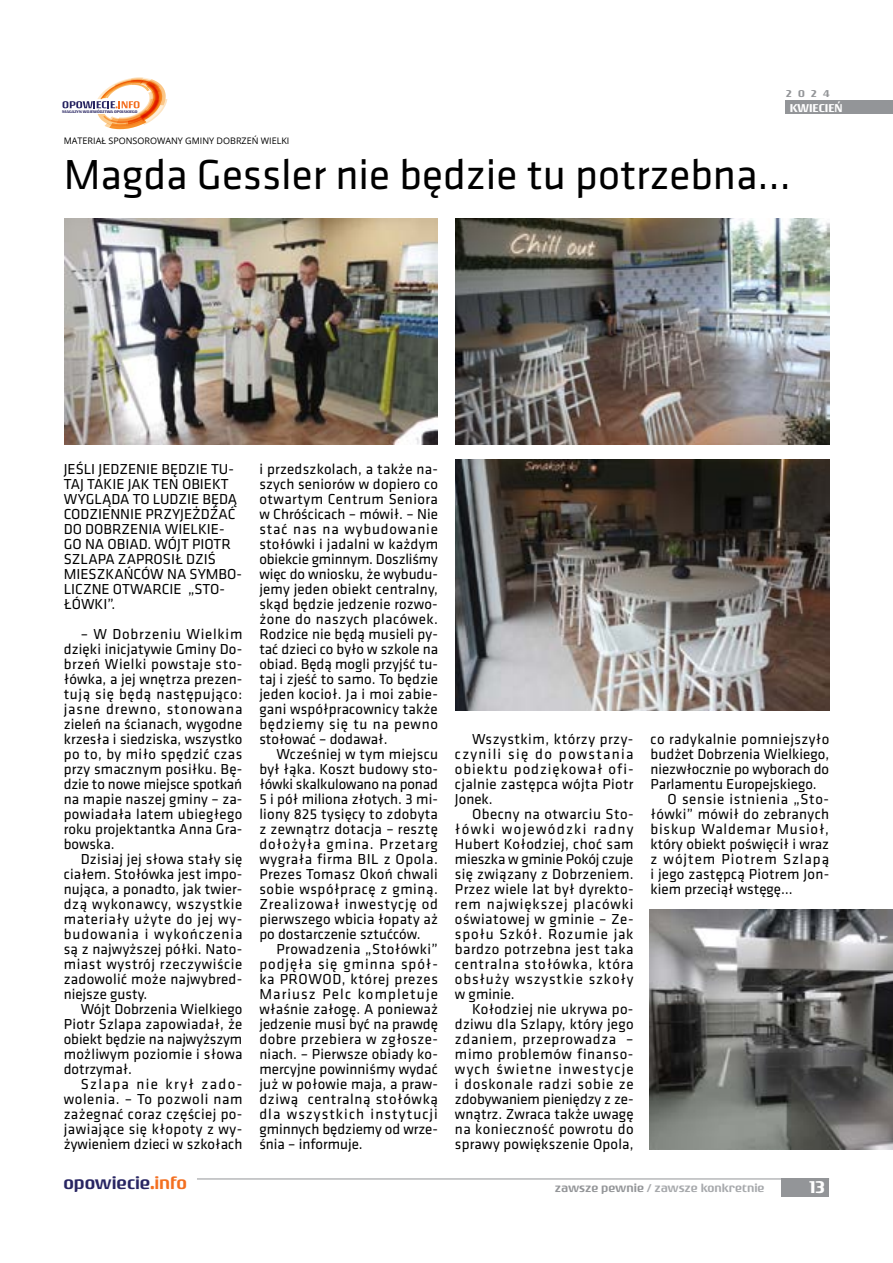
<style>
.page{position:relative;width:893px;height:1263px;background:#fff}
.page>*{position:absolute;margin:0;border:0;box-sizing:border-box;transform-origin:0 0}
.t1{font:43.5px "Klavika CH";color:#000}
.t2{font:500 18px "Rogue Sans Ext";color:#282562}
.t3{font:500 18px "Rogue Sans Ext";color:#fff}
.t4{font:15px/15px "Klavika CH";letter-spacing:.01em;color:#000;text-align:justify}
.t5{font:15px "Klavika CH";letter-spacing:.03em;color:#000}
.t6{font:15px "Klavika CH";letter-spacing:.04em;color:#000}
.t7{font:15px "Klavika CH";letter-spacing:.055em;color:#000}
.t8{font:15px "Klavika CH";letter-spacing:.065em;color:#000}
.t9{font:500 12px "Rogue Sans Ext";color:#a7a9ac}
.t10{font:500 12px "Rogue Sans Ext";color:#fff}
.t11{font:500 10.5px "Rogue Sans Ext";color:#939598}
.t12{font:9px "Open Sans";color:#000}
.t13{font:500 4.05px "Rogue Sans Ext";color:#282562;scale:1.04 1}
.s1{color:#f36f20}
.s2{color:#939598}
</style>
<div class="page">
<div style="left:785px;top:101px;width:108px;height:13px;background:#939598"></div>
<div style="left:782px;top:1178px;width:47px;height:18px;background:#939598"></div>
<hr style="left:197px;top:1178px;width:632px;height:1px;background:#939598">
<svg style="left:63px;top:77px;width:104px;height:52px"></svg>
<img style="left:64px;top:218px;width:374px;height:226px">
<img style="left:455px;top:218px;width:374px;height:226px">
<img style="left:649px;top:909px;width:244px;height:240px">
<img style="left:455px;top:459px;width:374px;height:252px">
<p class="t13" style="left:62px;top:109px;width:74px">MAGAZYN WOJEWÓDZTWA OPOLSKIEGO</p>
<p class="t11" style="left:786px;top:87px;width:45px">2024</p>
<p class="t10" style="left:790px;top:101px;width:54px">KWIECIEŃ</p>
<p class="t12" style="left:64px;top:135px;width:227px">MATERIAŁ SPONSOROWANY GMINY DOBRZEŃ WIELKI</p>
<h1 class="t1" style="left:64px;top:146px;width:729px">Magda Gessler nie będzie tu potrzebna…</h1>
<p class="t4" style="left:64px;top:461px;width:180px;text-align:left">JEŚLI JEDZENIE BĘDZIE TU-<br>TAJ TAKIE JAK TEN OBIEKT<br>WYGLĄDA TO LUDZIE BĘDĄ<br>CODZIENNIE PRZYJEŻDŻAĆ<br>DO DOBRZENIA WIELKIE-<br>GO NA OBIAD. WÓJT PIOTR<br>SZLAPA ZAPROSIŁ DZIŚ<br>MIESZKAŃCÓW NA SYMBO-<br>LICZNE OTWARCIE „STO-<br>ŁÓWKI”.</p>
<p class="t4" style="left:64px;top:626px;width:180px;text-indent:17px">– W Dobrzeniu Wielkim dzięki inicjatywie Gminy Do&shy;brzeń Wielki powstaje sto&shy;łówka, a jej wnętrza prezen&shy;tują się będą następująco: jasne drewno, stonowana zieleń na ścianach, wygodne krzesła i siedziska, wszystko po to, by miło spędzić czas przy smacznym posiłku. Bę&shy;dzie to nowe miejsce spotkań na mapie naszej gminy – za&shy;powiadała latem ubiegłego roku projektantka Anna Gra&shy;bowska.</p>
<p class="t4" style="left:64px;top:851px;width:180px;text-indent:17px">Dzisiaj jej słowa stały się ciałem. Stołówka jest impo&shy;nująca, a ponadto, jak twier&shy;dzą wykonawcy, wszystkie materiały użyte do jej wy&shy;budowania i wykończenia są z najwyższej półki. Nato&shy;miast wystrój rzeczywiście zadowolić może najwybred&shy;niejsze gusty.</p>
<p class="t4" style="left:64px;top:1001px;width:180px;text-indent:17px">Wójt Dobrzenia Wielkiego Piotr Szlapa zapowiadał, że obiekt będzie na najwyższym możliwym poziomie i słowa dotrzymał.</p>
<p class="t4" style="left:64px;top:1076px;width:180px;text-indent:17px">Szlapa nie krył zado&shy;wolenia. – To pozwoli nam zażegnać coraz częściej po&shy;jawiające się kłopoty z wy&shy;żywieniem dzieci w szkołach</p>
<p class="t2" style="left:63px;top:1172px;width:125px">opowiecie<span class="s1">.info</span></p>
<p class="t4" style="left:259px;top:461px;width:180px">i przedszkolach, a także na&shy;szych seniorów w dopiero co otwartym Centrum Seniora w Chróścicach – mówił. – Nie stać nas na wybudowanie stołówki i jadalni w każdym obiekcie gminnym. Doszliśmy więc do wniosku, że wybudu&shy;jemy jeden obiekt centralny, skąd będzie jedzenie rozwo&shy;żone do naszych placówek.<br>Rodzice nie będą musieli py&shy;tać dzieci co było w szkole na obiad. Będą mogli przyjść tu&shy;taj i zjeść to samo. To będzie jeden kocioł. Ja i moi zabie&shy;gani współpracownicy także będziemy się tu na pewno stołować – dodawał.</p>
<p class="t4" style="left:259px;top:746px;width:180px;text-indent:17px">Wcześniej w tym miejscu był łąka. Koszt budowy sto&shy;łówki skalkulowano na ponad 5 i pół miliona złotych. 3 mi&shy;liony 825 tysięcy to zdobyta z zewnątrz dotacja – resztę dołożyła gmina. Przetarg wygrała firma BIL z Opola.<br>Prezes Tomasz Okoń chwali sobie współpracę z gminą.<br>Zrealizował inwestycję od pierwszego wbicia łopaty aż po dostarczenie sztućców.</p>
<p class="t4" style="left:259px;top:941px;width:180px;text-indent:17px">Prowadzenia „Stołówki” podjęła się gminna spół&shy;ka PROWOD, której prezes Mariusz Pelc kompletuje właśnie załogę. A ponieważ jedzenie musi być na prawdę dobre przebiera w zgłosze&shy;niach. – Pierwsze obiady ko&shy;mercyjne powinniśmy wydać już w połowie maja, a praw&shy;dziwą centralną stołówką dla wszystkich instytucji gminnych będziemy od wrze&shy;śnia – informuje.</p>
<p class="t4" style="left:455px;top:731px;width:180px;text-indent:17px">Wszystkim, którzy przy&shy;czynili się do powstania obiektu podziękował ofi&shy;cjalnie zastępca wójta Piotr Jonek.</p>
<p class="t4" style="left:455px;top:806px;width:180px;text-indent:17px">Obecny na otwarciu Sto&shy;łówki wojewódzki radny Hubert Kołodziej, choć sam mieszka w gminie Pokój czuje się związany z Dobrzeniem.<br>Przez wiele lat był dyrekto&shy;rem największej placówki oświatowej w gminie – Ze&shy;społu Szkół. Rozumie jak bardzo potrzebna jest taka centralna stołówka, która obsłuży wszystkie szkoły w gminie.</p>
<p class="t4" style="left:455px;top:1001px;width:180px;text-indent:17px">Kołodziej nie ukrywa po&shy;dziwu dla Szlapy, który jego zdaniem, przeprowadza – mimo problemów finanso&shy;wych świetne inwestycje i doskonale radzi sobie ze zdobywaniem pieniędzy z ze&shy;wnątrz. Zwraca także uwagę na konieczność powrotu do sprawy powiększenie Opola,</p>
<p class="t5" style="left:651px;top:729px;width:180px">co radykalnie pomniejszyło</p>
<p class="t4" style="left:651px;top:746px;width:180px">budżet Dobrzenia Wielkiego,</p>
<p class="t4" style="left:651px;top:761px;width:180px">niezwłocznie po wyborach do</p>
<p class="t4" style="left:651px;top:776px;width:168px">Parlamentu Europejskiego.</p>
<p class="t6" style="left:668px;top:789px;width:163px">O sensie istnienia „Sto-</p>
<p class="t4" style="left:651px;top:806px;width:180px">łówki” mówił do zebranych</p>
<p class="t7" style="left:651px;top:819px;width:180px">biskup Waldemar Musioł,</p>
<p class="t4" style="left:651px;top:836px;width:180px">który obiekt poświęcił i wraz</p>
<p class="t8" style="left:651px;top:849px;width:180px">z wójtem Piotrem Szlapą</p>
<p class="t4" style="left:651px;top:866px;width:180px">i jego zastępcą Piotrem Jon-</p>
<p class="t4" style="left:651px;top:881px;width:144px">kiem przeciął wstęgę…</p>
<p class="t9" style="left:555px;top:1181px;width:211px"><span class="s2">zawsze pewnie</span> / zawsze konkretnie</p>
<p class="t3" style="left:809px;top:1176px;width:18px">13</p>
</div>
